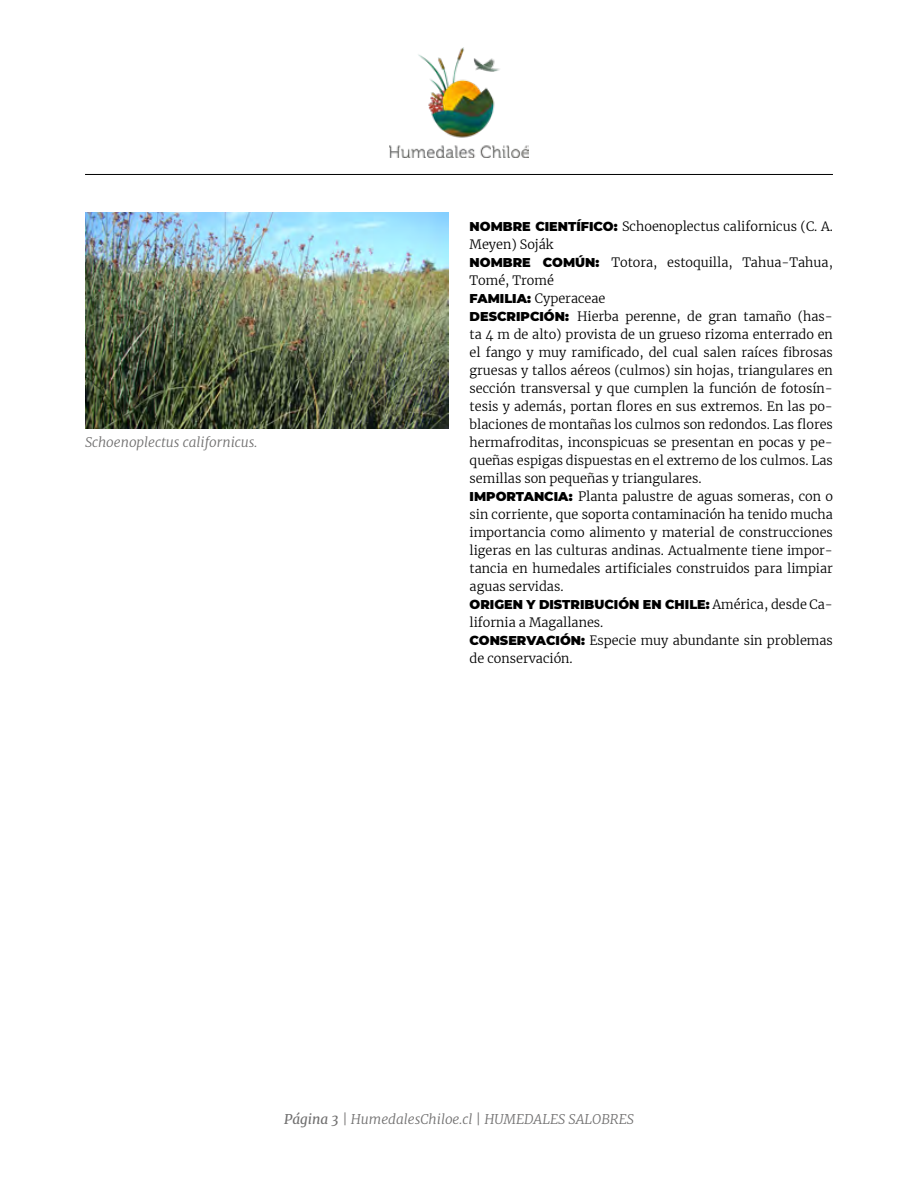
<style>
.page{position:relative;width:918px;height:1188px;background:#fff}
.page>*{position:absolute;margin:0;border:0;box-sizing:border-box;transform-origin:0 0}
.t1{font:italic 300 13.5px "Merriweather";color:#706f6f}
.t2{font:300 12.75px/18px "Merriweather";color:#000}
.t3{font:900 12.75px "Montserrat";color:#000}
.s1{font-family:"Montserrat";font-weight:900}
.s2{font-family:"Merriweather";font-weight:300}
.s3{font-weight:400}
</style>
<div class="page">
<img style="left:389px;top:48px;width:140px;height:109px">
<hr style="left:85px;top:174px;width:748px;height:1px;background:#000">
<img style="left:85px;top:213px;width:363px;height:216px">
<p class="t1" style="left:85px;top:432px;width:174px">Schoenoplectus californicus.</p>
<p class="t2" style="left:470px;top:217px;width:365px"><span class="s1">NOMBRE CIENTÍFICO:</span> Schoenoplectus californicus (C. A.<br>Meyen) Soják<br><span class="s1">NOMBRE COMÚN:</span> Totora, estoquilla, Tahua-Tahua, Tomé, Tromé<br><span class="s1">FAMILIA:</span> Cyperaceae<br><span class="s1">DESCRIPCIÓN:</span> Hierba perenne, de gran tamaño (has&shy;ta 4 m de alto) provista de un grueso rizoma enterrado en el fango y muy ramificado, del cual salen raíces fibrosas gruesas y tallos aéreos (culmos) sin hojas, triangulares en sección transversal y que cumplen la función de fotosín&shy;tesis y además, portan flores en sus extremos. En las po&shy;blaciones de montañas los culmos son redondos. Las flores hermafroditas, inconspicuas se presentan en pocas y pe&shy;queñas espigas dispuestas en el extremo de los culmos. Las semillas son pequeñas y triangulares.<br><span class="s1">IMPORTANCIA:</span> Planta palustre de aguas someras, con o sin corriente, que soporta contaminación ha tenido mucha importancia como alimento y material de construcciones ligeras en las culturas andinas. Actualmente tiene impor&shy;tancia en humedales artificiales construidos para limpiar aguas servidas.</p>
<p class="t3" style="left:470px;top:595px;width:365px">ORIGEN Y DISTRIBUCIÓN EN CHILE: <span class="s2">América, desde Ca-</span></p>
<p class="t2" style="left:470px;top:613px;width:365px">lifornia a Magallanes.<br><span class="s1">CONSERVACIÓN:</span> Especie muy abundante sin problemas de conservación.</p>
<p class="t1" style="left:284px;top:1110px;width:351px"><span class="s3">Página 3</span> | HumedalesChiloe.cl | HUMEDALES SALOBRES</p>
</div>
